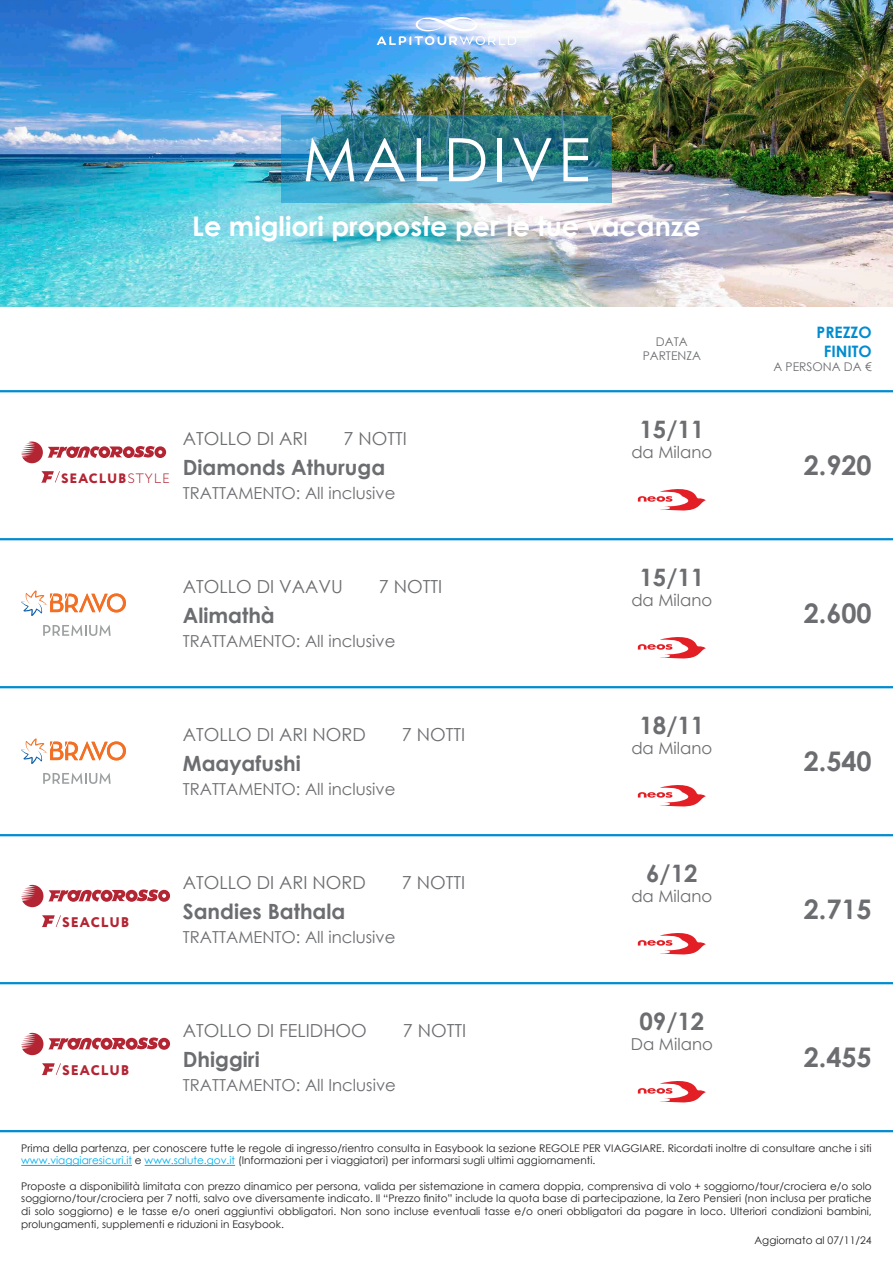
<style>
.page{position:relative;width:893px;height:1263px;background:#fff}
.page>*{position:absolute;margin:0;border:0;box-sizing:border-box;transform-origin:0 0}
.Titolo{font:60px "Century Gothic";letter-spacing:.08em;color:#fff}
.Sottotitolo{font:700 27px "Century Gothic";color:#fff}
.Prezzo2{font:700 27px "Century Gothic";color:#6c6d70}
.Partenza{font:700 24px "Century Gothic";color:#6c6d70}
.Nome{font:700 21px "Century Gothic";color:#6c6d70}
.Nome_localita{font:18px "Century Gothic";color:#6c6d70}
.Nome_durata{font:16.5px "Century Gothic";color:#6c6d70}
.Partenza_testo{font:16.5px "Century Gothic";color:#6c6d70}
.Prezzo_testatina1{font:700 15.75px "Century Gothic";color:#008ccf}
.t1{font:800 13.95px "Circe";letter-spacing:.07em;color:#b32533}
.t2{font:800 13.65px "Circe";letter-spacing:.07em;color:#b32533}
.Partenza_testatina{font:12px "Century Gothic";color:#6c6d70}
.Prezzo_testatina2{font:12px "Century Gothic";color:#6c6d70}
.t3{font:10.5px/12.6px "Century Gothic";color:#231f20}
.s1{font-weight:300}
.s2{color:#00aeef}
</style>
<div class="page">
<img style="left:0;top:0;width:893px;height:306px">
<img style="left:281px;top:115px;width:331px;height:88px">
<hr style="left:0;top:390px;width:893px;height:2px;background:#008ccf">
<svg style="left:21px;top:441px;width:145px;height:22px"></svg>
<svg style="left:41px;top:471px;width:19px;height:12px"></svg>
<hr style="left:0;top:538px;width:893px;height:2px;background:#008ccf">
<svg style="left:638px;top:489px;width:68px;height:21px"></svg>
<svg style="left:21px;top:590px;width:105px;height:26px"></svg>
<svg style="left:43px;top:625px;width:68px;height:11px"></svg>
<hr style="left:0;top:686px;width:893px;height:2px;background:#008ccf">
<svg style="left:638px;top:637px;width:68px;height:21px"></svg>
<svg style="left:21px;top:738px;width:105px;height:26px"></svg>
<svg style="left:43px;top:773px;width:68px;height:11px"></svg>
<hr style="left:0;top:834px;width:893px;height:2px;background:#008ccf">
<svg style="left:638px;top:785px;width:68px;height:21px"></svg>
<svg style="left:21px;top:885px;width:149px;height:22px"></svg>
<svg style="left:42px;top:915px;width:19px;height:12px"></svg>
<hr style="left:0;top:982px;width:893px;height:2px;background:#008ccf">
<svg style="left:638px;top:933px;width:68px;height:21px"></svg>
<svg style="left:21px;top:1033px;width:149px;height:22px"></svg>
<svg style="left:42px;top:1063px;width:19px;height:12px"></svg>
<hr style="left:0;top:1130px;width:893px;height:2px;background:#008ccf">
<svg style="left:638px;top:1081px;width:68px;height:21px"></svg>
<hr style="left:21px;top:1165px;width:111px;height:1px;background:#00aeef">
<hr style="left:145px;top:1165px;width:90px;height:1px;background:#00aeef">
<svg style="left:377px;top:17px;width:139px;height:28px"></svg>
<p class="Titolo" style="left:302px;top:118px;width:289px">MALDIVE</p>
<p class="Sottotitolo" style="left:192px;top:205px;width:510px">Le migliori proposte per le tue vacanze</p>
<p class="t2" style="left:61px;top:469px;width:110px">SEACLUB<span class="s1">STYLE</span></p>
<p class="Nome_localita" style="left:183px;top:426px;width:126px">ATOLLO DI ARI</p>
<p class="Nome_localita" style="left:343px;top:426px;width:65px">7 NOTTI</p>
<p class="Nome" style="left:183px;top:451px;width:204px">Diamonds Athuruga</p>
<p class="Nome_durata" style="left:183px;top:481px;width:214px">TRATTAMENTO: All inclusive</p>
<p class="Nome_localita" style="left:183px;top:574px;width:162px">ATOLLO DI VAAVU</p>
<p class="Nome_localita" style="left:379px;top:574px;width:65px">7 NOTTI</p>
<p class="Nome" style="left:183px;top:599px;width:93px">Alimathà</p>
<p class="Nome_durata" style="left:183px;top:629px;width:214px">TRATTAMENTO: All inclusive</p>
<p class="Nome_localita" style="left:183px;top:722px;width:184px">ATOLLO DI ARI NORD</p>
<p class="Nome_localita" style="left:402px;top:722px;width:65px">7 NOTTI</p>
<p class="Nome" style="left:183px;top:747px;width:120px">Maayafushi</p>
<p class="Nome_durata" style="left:183px;top:777px;width:214px">TRATTAMENTO: All inclusive</p>
<p class="t1" style="left:62px;top:913px;width:69px">SEACLUB</p>
<p class="Nome_localita" style="left:183px;top:870px;width:184px">ATOLLO DI ARI NORD</p>
<p class="Nome_localita" style="left:402px;top:870px;width:65px">7 NOTTI</p>
<p class="Nome" style="left:183px;top:895px;width:164px">Sandies Bathala</p>
<p class="Nome_durata" style="left:183px;top:925px;width:214px">TRATTAMENTO: All inclusive</p>
<p class="t1" style="left:62px;top:1061px;width:69px">SEACLUB</p>
<p class="Nome_localita" style="left:183px;top:1018px;width:186px">ATOLLO DI FELIDHOO</p>
<p class="Nome_localita" style="left:403px;top:1018px;width:65px">7 NOTTI</p>
<p class="Nome" style="left:183px;top:1043px;width:78px">Dhiggiri</p>
<p class="Nome_durata" style="left:183px;top:1073px;width:214px">TRATTAMENTO: All Inclusive</p>
<p class="Partenza_testatina" style="left:656px;top:333px;width:33px">DATA</p>
<p class="Partenza_testatina" style="left:643px;top:348px;width:60px">PARTENZA</p>
<p class="Partenza" style="left:639px;top:411px;width:66px">15/11</p>
<p class="Partenza_testo" style="left:631px;top:440px;width:83px">da Milano</p>
<p class="Partenza" style="left:639px;top:559px;width:66px">15/11</p>
<p class="Partenza_testo" style="left:631px;top:588px;width:83px">da Milano</p>
<p class="Partenza" style="left:639px;top:707px;width:66px">18/11</p>
<p class="Partenza_testo" style="left:631px;top:736px;width:83px">da Milano</p>
<p class="Partenza" style="left:646px;top:855px;width:53px">6/12</p>
<p class="Partenza_testo" style="left:631px;top:884px;width:83px">da Milano</p>
<p class="Partenza" style="left:639px;top:1003px;width:66px">09/12</p>
<p class="Partenza_testo" style="left:631px;top:1032px;width:84px">Da Milano</p>
<p class="Prezzo_testatina1" style="left:817px;top:320px;width:57px">PREZZO</p>
<p class="Prezzo_testatina1" style="left:824px;top:339px;width:49px">FINITO</p>
<p class="Prezzo_testatina2" style="left:773px;top:358px;width:100px">A PERSONA DA €</p>
<p class="Prezzo2" style="left:804px;top:445px;width:70px">2.920</p>
<p class="Prezzo2" style="left:804px;top:593px;width:70px">2.600</p>
<p class="Prezzo2" style="left:804px;top:741px;width:70px">2.540</p>
<p class="Prezzo2" style="left:804px;top:889px;width:70px">2.715</p>
<p class="Prezzo2" style="left:804px;top:1037px;width:70px">2.455</p>
<p class="t3" style="left:21px;top:1141px;width:852px">Prima della partenza, per conoscere tutte le regole di ingresso/rientro consulta in Easybook la sezione REGOLE PER VIAGGIARE. Ricordati inoltre di consultare anche i siti <span class="s2">www.viaggiaresicuri.it</span> e <span class="s2">www.salute.gov.it</span> (Informazioni per i viaggiatori) per informarsi sugli ultimi aggiornamenti.</p>
<p class="t3" style="left:21px;top:1179px;width:852px;text-align:justify">Proposte a disponibilità limitata con prezzo dinamico per persona, valida per sistemazione in camera doppia, comprensiva di volo + soggiorno/tour/crociera e/o solo soggiorno/tour/crociera per 7 notti, salvo ove diversamente indicato. Il “Prezzo finito” include la quota base di partecipazione, la Zero Pensieri (non inclusa per pratiche di solo soggiorno) e le tasse e/o oneri aggiuntivi obbligatori. Non sono incluse eventuali tasse e/o oneri obbligatori da pagare in loco. Ulteriori condizioni bambini, prolungamenti, supplementi e riduzioni in Easybook.</p>
<p class="t3" style="left:754px;top:1233px;width:119px">Aggiornato al 07/11/24</p>
</div>
